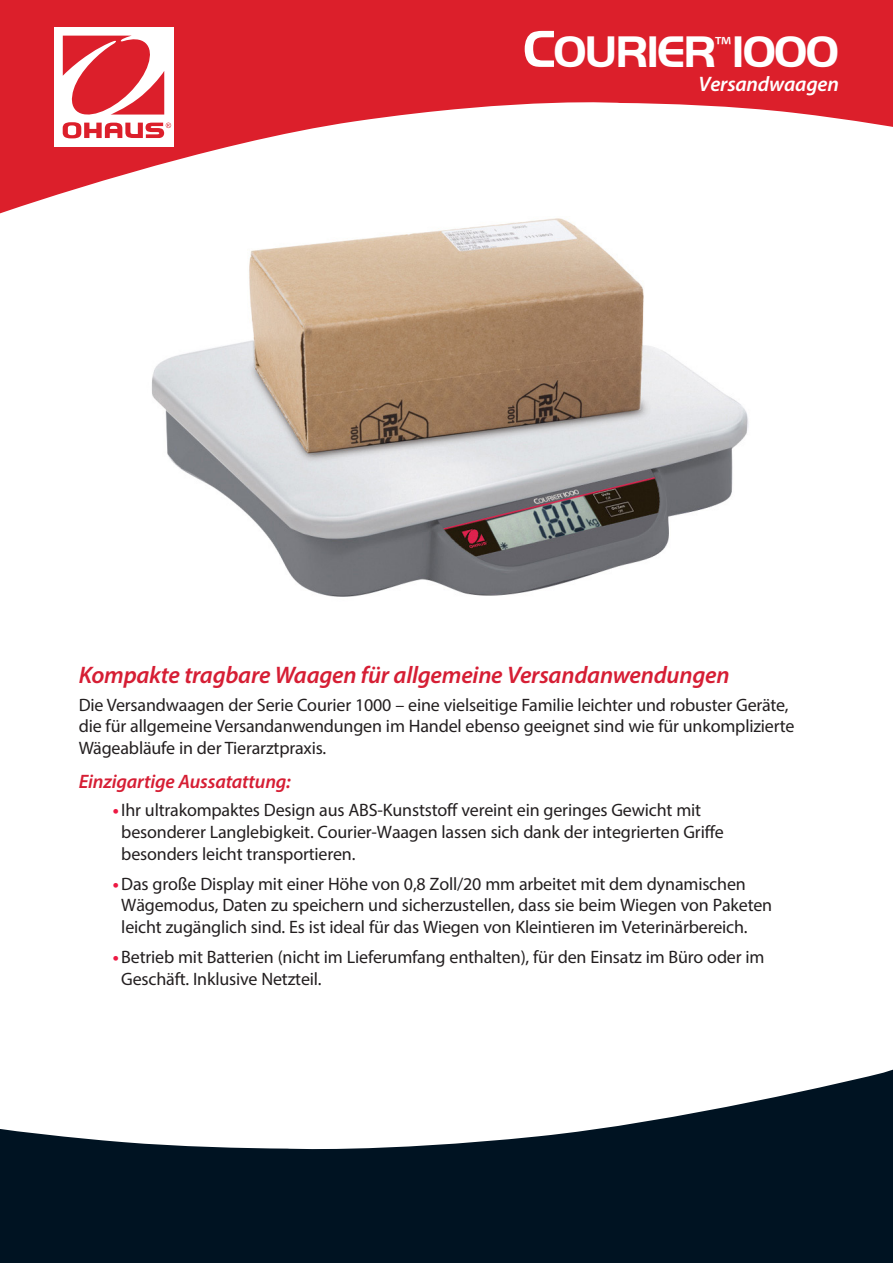
<style>
.page{position:relative;width:893px;height:1263px;background:#fff}
.page>*{position:absolute;margin:0;border:0;box-sizing:border-box;transform-origin:0 0}
.Cover_Product_Name{font:700 45.9px "Handel Got D";letter-spacing:-.04em;color:#fff}
.Cover_Headline_Text{font:italic 600 24px "Myriad Pro";letter-spacing:-.01em;color:#d61e34}
.Cover_Product_Sub_Ti{font:italic 600 21px "Myriad Pro";letter-spacing:-.01em;color:#fff}
.Cover_Standard_Featu{font:italic 600 19.5px "Myriad Pro";letter-spacing:-.01em;color:#d61e34}
.Cover_Copy_Text{font:18px/21.6px "Myriad Pro";letter-spacing:-.01em;color:#231f20}
.s1{font-size:54px}
.s2{font-weight:700;color:#ed1943}
</style>
<div class="page">
<img style="left:152px;top:222px;width:597px;height:375px">
<svg style="left:0;top:0;width:893px;height:222px;fill:#dc1f2b"></svg>
<div style="left:54px;top:27px;width:120px;height:119px;background:#fff"></div>
<svg style="left:63px;top:36px;width:108px;height:102px"></svg>
<svg style="left:0;top:1069px;width:893px;height:194px;fill:#001322"></svg>
<p class="Cover_Product_Name" style="left:523px;top:26px;width:317px"><span class="s1">C</span>OURIER<sup>™</sup>1000</p>
<p class="Cover_Product_Sub_Ti" style="left:698px;top:70px;width:142px">Versandwaagen</p>
<p class="Cover_Headline_Text" style="left:79px;top:659px;width:652px">Kompakte tragbare Waagen für allgemeine Versandanwendungen</p>
<p class="Cover_Copy_Text" style="left:79px;top:693px;width:717px">Die Versandwaagen der Serie Courier 1000 – eine vielseitige Familie leichter und robuster Geräte, die für allgemeine Versandanwendungen im Handel ebenso geeignet sind wie für unkomplizierte<br>Wägeabläufe in der Tierarztpraxis.</p>
<p class="Cover_Standard_Featu" style="left:79px;top:769px;width:214px">Einzigartige Aussatattung:</p>
<p class="Cover_Copy_Text" style="left:121px;top:799px;width:604px;text-indent:-9px"><span class="s2">•</span>Ihr ultrakompaktes Design aus ABS-Kunststoff vereint ein geringes Gewicht mit besonderer Langlebigkeit. Courier-Waagen lassen sich dank der integrierten Griffe besonders leicht transportieren.</p>
<p class="Cover_Copy_Text" style="left:121px;top:872px;width:652px;text-indent:-9px"><span class="s2">•</span>Das große Display mit einer Höhe von 0,8 Zoll/20 mm arbeitet mit dem dynamischen<br>Wägemodus, Daten zu speichern und sicherzustellen, dass sie beim Wiegen von Paketen leicht zugänglich sind. Es ist ideal für das Wiegen von Kleintieren im Veterinärbereich.</p>
<p class="Cover_Copy_Text" style="left:121px;top:946px;width:645px;text-indent:-9px"><span class="s2">•</span>Betrieb mit Batterien (nicht im Lieferumfang enthalten), für den Einsatz im Büro oder im<br>Geschäft. Inklusive Netzteil.</p>
</div>
